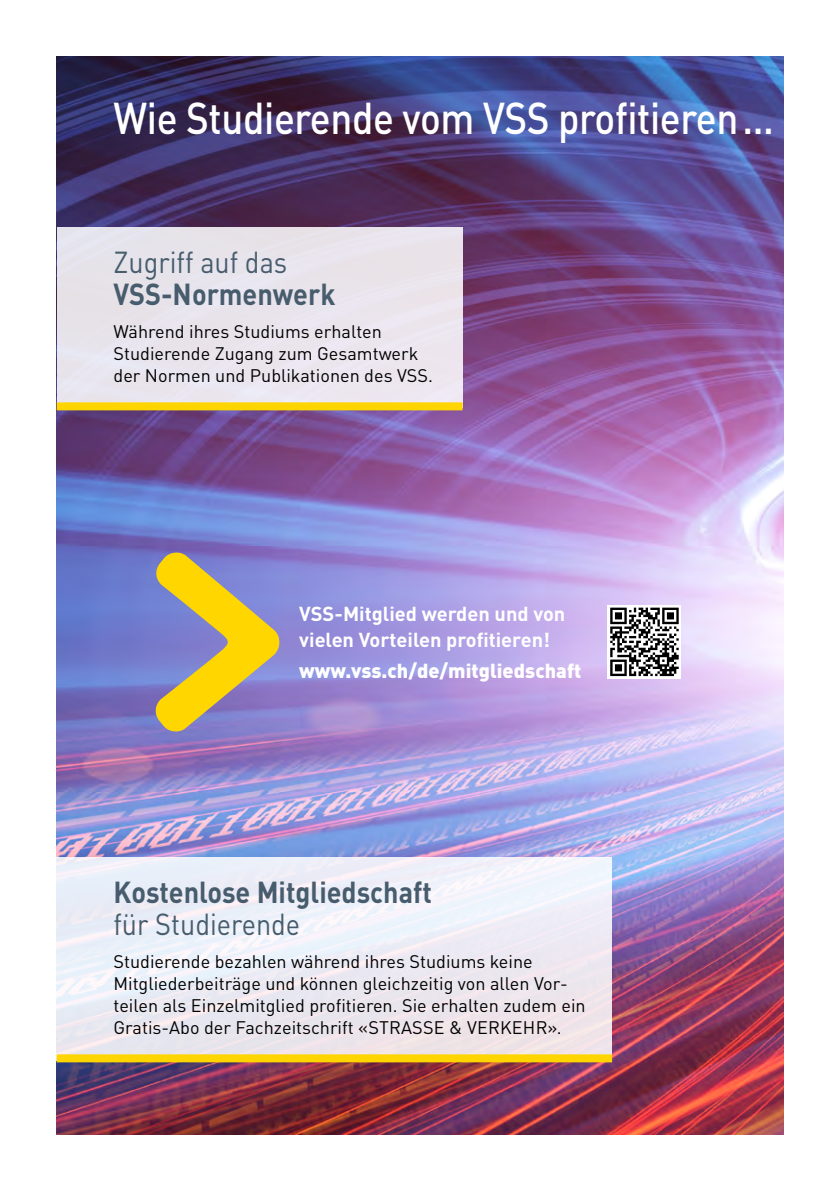
<style>
.page{position:relative;width:840px;height:1191px;background:#fff}
.page>*{position:absolute;margin:0;border:0;box-sizing:border-box;transform-origin:0 0}
.t1{font:500 44px "DINOT";letter-spacing:-.01em;color:#fff;scale:.88 1}
.t2{font:700 30px/32px "DINOT";color:#475c6d;scale:.9 1}
.t3{font:700 20px/26px "DINOT";color:#fff}
.t4{font:900 20px "DINOT";color:#fff}
.t5{font:18px/22px "DINOT";color:#000}
.s1{font-weight:400}
</style>
<div class="page">
<img style="left:57px;top:57px;width:725px;height:1077px">
<div style="left:57px;top:227px;width:405px;height:181px;background:#e9e4ec"></div>
<svg style="left:57px;top:857px;width:554px;height:197px;fill:#ececf5"></svg>
<div style="left:57px;top:402px;width:405px;height:8px;background:#ffd500"></div>
<div style="left:57px;top:1054px;width:554px;height:8px;background:#ffd500"></div>
<svg style="left:156px;top:552px;width:123px;height:179px;background:#b4a378"></svg>
<div style="left:607px;top:605px;width:73px;height:73px;background:linear-gradient(to bottom,#fff,#fff)"></div>
<svg style="left:610px;top:607px;width:68px;height:69px"></svg>
<p class="t1" style="left:113px;top:88px;width:751px">Wie Studierende vom VSS profitieren...</p>
<p class="t2" style="left:113px;top:245px;width:248px"><span class="s1">Zugriff auf das<br></span>VSS-Normenwerk</p>
<p class="t5" style="left:113px;top:320px;width:321px">Während ihres Studiums erhalten<br>Studierende Zugang zum Gesamtwerk der Normen und Publikationen des VSS.</p>
<p class="t3" style="left:299px;top:600px;width:267px">VSS-Mitglied werden und von vielen Vorteilen profitieren!</p>
<p class="t4" style="left:299px;top:657px;width:283px">www.vss.ch/de/mitgliedschaft</p>
<p class="t2" style="left:113px;top:875px;width:355px">Kostenlose Mitgliedschaft <span class="s1">für Studierende</span></p>
<p class="t5" style="left:113px;top:950px;width:473px">Studierende bezahlen während ihres Studiums keine Mitgliederbeiträge und können gleichzeitig von allen Vor&shy;teilen als Einzelmitglied profitieren. Sie erhalten zudem ein Gratis-Abo der Fachzeitschrift «STRASSE &amp; VERKEHR».</p>
</div>
